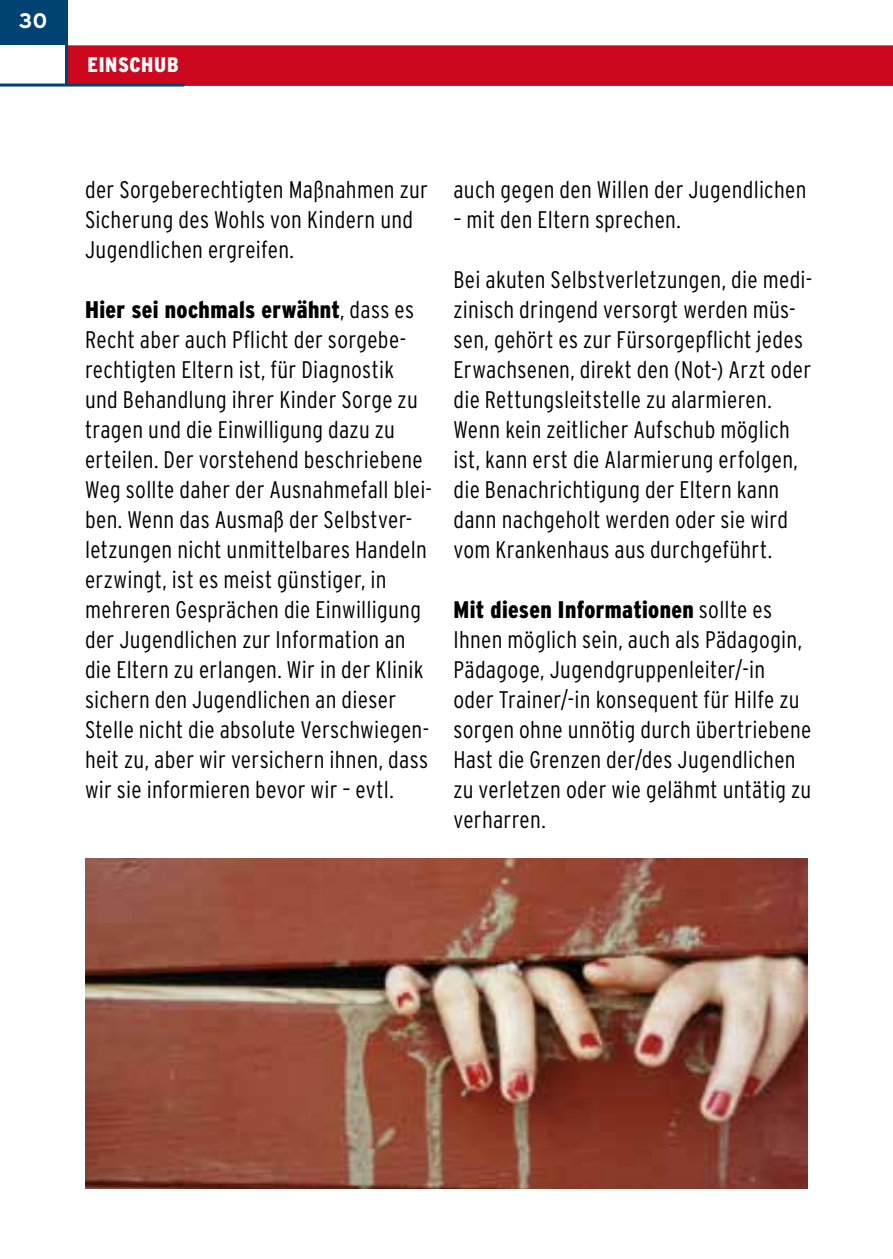
<style>
.page{position:relative;width:893px;height:1259px;background:#fff}
.page>*{position:absolute;margin:0;border:0;box-sizing:border-box;transform-origin:0 0}
.Fliesstext_Fettung{font:300 condensed 24px/30px "Interstate";letter-spacing:.01em;color:#000}
.t1{font:900 condensed 21px "Interstate";letter-spacing:.03em;color:#fff}
.t2{font:700 21px "Interstate";color:#fff}
.s1{font-weight:900}
</style>
<div class="page">
<div style="left:68px;top:45px;width:825px;height:41px;background:#cd071e"></div>
<div style="left:0;top:0;width:67px;height:45px;background:#004373"></div>
<hr style="left:0;top:84px;width:184px;height:3px;background:#004373">
<hr style="left:65px;top:0;width:3px;height:85px;background:#004373">
<img style="left:85px;top:858px;width:723px;height:330px">
<p class="t2" style="left:19px;top:8px;width:30px">30</p>
<p class="t1" style="left:88px;top:52px;width:92px">EINSCHUB</p>
<h5 class="Fliesstext_Fettung" style="left:85px;top:174px;width:344px">der Sorgeberechtigten Maßnahmen zur<br>Sicherung des Wohls von Kindern und<br>Jugendlichen ergreifen.</h5>
<h5 class="Fliesstext_Fettung" style="left:85px;top:294px;width:348px"><span class="s1">Hier sei nochmals erwähnt</span>, dass es Recht aber auch Pflicht der sorgebe&shy;rechtigten Eltern ist, für Diagnostik und Behandlung ihrer Kinder Sorge zu tragen und die Einwilligung dazu zu erteilen. Der vorstehend beschriebene Weg sollte daher der Ausnahmefall blei&shy;ben. Wenn das Ausmaß der Selbstver&shy;letzungen nicht unmittelbares Handeln erzwingt, ist es meist günstiger, in mehreren Gesprächen die Einwilligung der Jugendlichen zur Information an die Eltern zu erlangen. Wir in der Klinik sichern den Jugendlichen an dieser Stelle nicht die absolute Verschwiegen&shy;heit zu, aber wir versichern ihnen, dass wir sie informieren bevor wir – evtl.</h5>
<h5 class="Fliesstext_Fettung" style="left:453px;top:174px;width:355px">auch gegen den Willen der Jugendlichen</h5>
<h5 class="Fliesstext_Fettung" style="left:453px;top:204px;width:229px">– mit den Eltern sprechen.</h5>
<h5 class="Fliesstext_Fettung" style="left:453px;top:264px;width:360px">Bei akuten Selbstverletzungen, die medi&shy;zinisch dringend versorgt werden müs&shy;sen, gehört es zur Fürsorgepflicht jedes Erwachsenen, direkt den (Not-) Arzt oder die Rettungsleitstelle zu alarmieren.<br>Wenn kein zeitlicher Aufschub möglich ist, kann erst die Alarmierung erfolgen, die Benachrichtigung der Eltern kann dann nachgeholt werden oder sie wird vom Krankenhaus aus durchgeführt.</h5>
<h5 class="Fliesstext_Fettung" style="left:453px;top:594px;width:359px"><span class="s1">Mit diesen Informationen</span> sollte es Ihnen möglich sein, auch als Pädagogin, Pädagoge, Jugendgruppenleiter/-in oder Trainer/-in konsequent für Hilfe zu sorgen ohne unnötig durch übertriebene Hast die Grenzen der/des Jugendlichen zu verletzen oder wie gelähmt untätig zu verharren.</h5>
</div>
